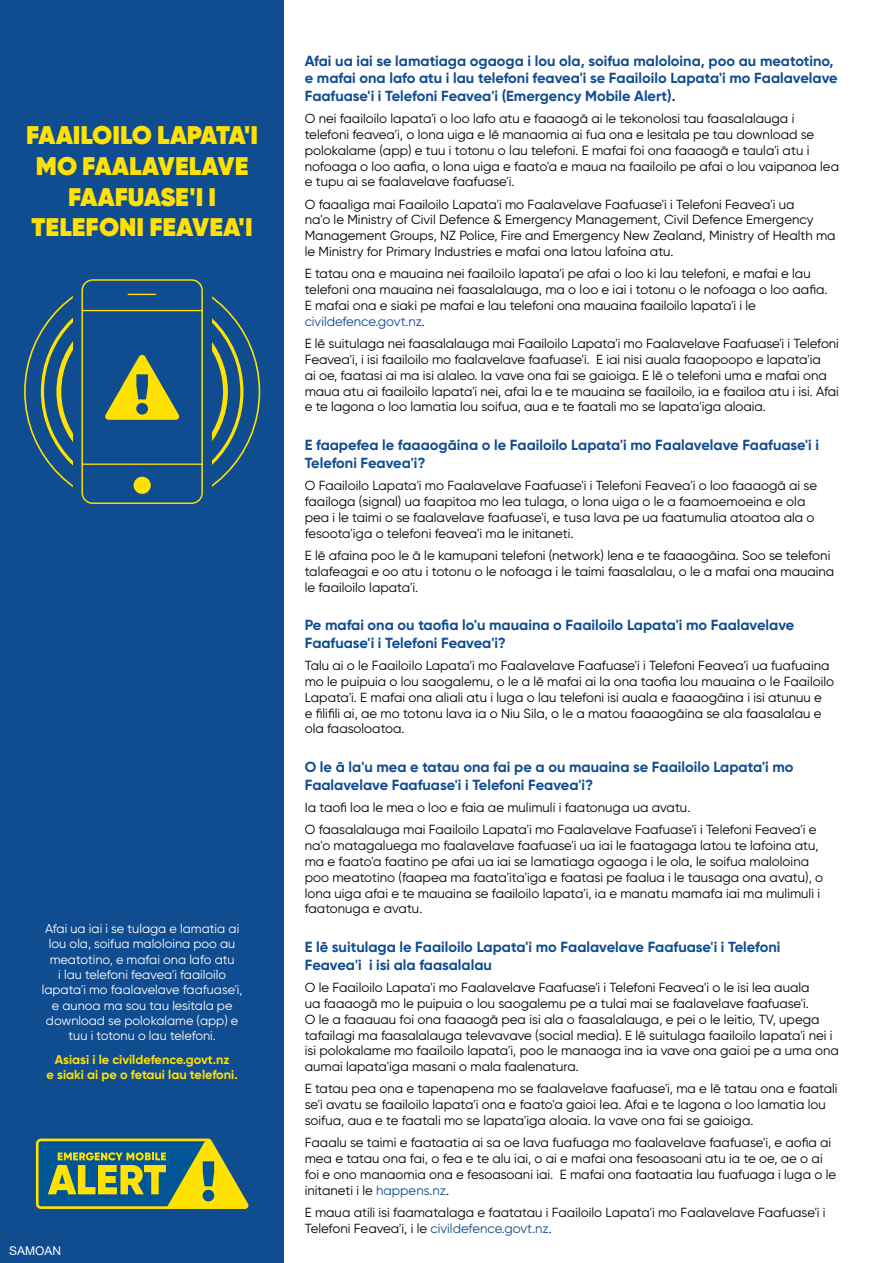
<style>
.page{position:relative;width:893px;height:1263px;background:#fff}
.page>*{position:absolute;margin:0;border:0;box-sizing:border-box;transform-origin:0 0}
.t1{font:800 25.5px/30.6px "Gilroy";color:#ffe200;text-align:center}
.t2{font:700 14.7px/17.5px "Gilroy";color:#104c90}
.t3{font:13.2px/15.9px "Gilroy";color:#000}
.t4{font:12.75px/15.3px "Gilroy";color:#fff;text-align:center}
.t5{font:700 12.75px/15.3px "Gilroy";color:#ffe200;text-align:center}
.t6{font:12px "Arial";color:#fff}
.s1{color:#104c90}
</style>
<div class="page">
<div style="left:0;top:0;width:283px;height:1263px;background:#104c90"></div>
<div style="left:81px;top:279px;width:122px;height:225px;border:1px solid #ffe200;border-radius:11px"></div>
<hr style="left:82px;top:463px;width:120px;height:2px;background:#ffe200">
<hr style="left:82px;top:310px;width:120px;height:1px;background:#ffe200">
<div style="left:134px;top:477px;width:17px;height:17px;background:#ffe200;border-radius:50%"></div>
<svg style="left:105px;top:354px;width:75px;height:66px"></svg>
<div style="left:136px;top:403px;width:12px;height:12px;background:#104c90;border-radius:50%"></div>
<svg style="left:128px;top:294px;width:28px;height:1px"></svg>
<svg style="left:36px;top:1138px;width:212px;height:71px"></svg>
<h1 class="t1" style="left:26px;top:120px;width:234px">FAAILOILO LAPATA'I<br>MO FAALAVELAVE<br>FAAFUASE'I I<br>TELEFONI FEAVEA'I</h1>
<p class="t4" style="left:42px;top:921px;width:202px">Afai ua iai i se tulaga e lamatia ai lou ola, soifua maloloina poo au meatotino, e mafai ona lafo atu<br>i lau telefoni feavea'i faailoilo lapata'i mo faalavelave faafuase'i, e aunoa ma sou tau lesitala pe download se polokalame (app) e tuu i totonu o lau telefoni.</p>
<p class="t5" style="left:47px;top:1052px;width:193px">Asiasi i le civildefence.govt.nz<br>e siaki ai pe o fetaui lau telefoni.</p>
<p class="t6" style="left:9px;top:1242px;width:54px">SAMOAN</p>
<p class="t2" style="left:305px;top:52px;width:534px">Afai ua iai se lamatiaga ogaoga i lou ola, soifua maloloina, poo au meatotino, e mafai ona lafo atu i lau telefoni feavea'i se Faailoilo Lapata'i mo Faalavelave<br>Faafuase'i i Telefoni Feavea'i (Emergency Mobile Alert).</p>
<p class="t3" style="left:305px;top:110px;width:536px">O nei faailoilo lapata'i o loo lafo atu e faaaogā ai le tekonolosi tau faasalalauga i telefoni feavea'i, o lona uiga e lē manaomia ai fua ona e lesitala pe tau download se polokalame (app) e tuu i totonu o lau telefoni. E mafai foi ona faaaogā e taula'i atu i nofoaga o loo aafia, o lona uiga e faato'a e maua na faailoilo pe afai o lou vaipanoa lea e tupu ai se faalavelave faafuase'i.</p>
<p class="t3" style="left:305px;top:196px;width:532px">O faaaliga mai Faailoilo Lapata'i mo Faalavelave Faafuase'i i Telefoni Feavea'i ua<br>na'o le Ministry of Civil Defence &amp; Emergency Management, Civil Defence Emergency Management Groups, NZ Police, Fire and Emergency New Zealand, Ministry of Health ma le Ministry for Primary Industries e mafai ona latou lafoina atu.</p>
<p class="t3" style="left:305px;top:266px;width:524px">E tatau ona e mauaina nei faailoilo lapata'i pe afai o loo ki lau telefoni, e mafai e lau telefoni ona mauaina nei faasalalauga, ma o loo e iai i totonu o le nofoaga o loo aafia.<br>E mafai ona e siaki pe mafai e lau telefoni ona mauaina faailoilo lapata'i i le <span class="s1">civildefence.govt.nz</span>.</p>
<p class="t3" style="left:305px;top:335px;width:536px">E lē suitulaga nei faasalalauga mai Faailoilo Lapata'i mo Faalavelave Faafuase'i i Telefoni Feavea'i, i isi faailoilo mo faalavelave faafuase'i. E iai nisi auala faaopoopo e lapata'ia<br>ai oe, faatasi ai ma isi alaleo. Ia vave ona fai se gaioiga. E lē o telefoni uma e mafai ona maua atu ai faailoilo lapata'i nei, afai la e te mauaina se faailoilo, ia e faailoa atu i isi. Afai e te lagona o loo lamatia lou soifua, aua e te faatali mo se lapata'iga aloaia.</p>
<p class="t2" style="left:305px;top:436px;width:516px">E faapefea le faaaogāina o le Faailoilo Lapata'i mo Faalavelave Faafuase'i i<br>Telefoni Feavea'i?</p>
<p class="t3" style="left:305px;top:477px;width:514px">O Faailoilo Lapata'i mo Faalavelave Faafuase'i i Telefoni Feavea'i o loo faaaogā ai se faailoga (signal) ua faapitoa mo lea tulaga, o lona uiga o le a faamoemoeina e ola pea i le taimi o se faalavelave faafuase'i, e tusa lava pe ua faatumulia atoatoa ala o fesoota'iga o telefoni feavea'i ma le initaneti.</p>
<p class="t3" style="left:305px;top:547px;width:531px">E lē afaina poo le ā le kamupani telefoni (network) lena e te faaaogāina. Soo se telefoni talafeagai e oo atu i totonu o le nofoaga i le taimi faasalalau, o le a mafai ona mauaina le faailoilo lapata'i.</p>
<p class="t2" style="left:305px;top:616px;width:491px">Pe mafai ona ou taofia lo'u mauaina o Faailoilo Lapata'i mo Faalavelave<br>Faafuase'i i Telefoni Feavea'i?</p>
<p class="t3" style="left:305px;top:657px;width:531px">Talu ai o le Faailoilo Lapata'i mo Faalavelave Faafuase'i i Telefoni Feavea'i ua fuafuaina mo le puipuia o lou saogalemu, o le a lē mafai ai la ona taofia lou mauaina o le Faailoilo Lapata'i. E mafai ona aliali atu i luga o lau telefoni isi auala e faaaogāina i isi atunuu e<br>e filifili ai, ae mo totonu lava ia o Niu Sila, o le a matou faaaogāina se ala faasalalau e ola faasoloatoa.</p>
<p class="t2" style="left:305px;top:758px;width:490px">O le ā la'u mea e tatau ona fai pe a ou mauaina se Faailoilo Lapata'i mo<br>Faalavelave Faafuase'i i Telefoni Feavea'i?</p>
<p class="t3" style="left:305px;top:796px;width:513px;line-height:22.2px">Ia taofi loa le mea o loo e faia ae mulimuli i faatonuga ua avatu.<br>O faasalalauga mai Faailoilo Lapata'i mo Faalavelave Faafuase'i i Telefoni Feavea'i e</p>
<p class="t3" style="left:305px;top:837px;width:520px">na'o matagaluega mo faalavelave faafuase'i ua iai le faatagaga latou te lafoina atu, ma e faato'a faatino pe afai ua iai se lamatiaga ogaoga i le ola, le soifua maloloina poo meatotino (faapea ma faata'ita'iga e faatasi pe faalua i le tausaga ona avatu), o lona uiga afai e te mauaina se faailoilo lapata'i, ia e manatu mamafa iai ma mulimuli i faatonuga e avatu.</p>
<p class="t2" style="left:305px;top:938px;width:477px">E lē suitulaga le Faailoilo Lapata'i mo Faalavelave Faafuase'i i Telefoni<br>Feavea'i i isi ala faasalalau</p>
<p class="t3" style="left:305px;top:979px;width:536px">O le Faailoilo Lapata'i mo Faalavelave Faafuase'i i Telefoni Feavea'i o le isi lea auala<br>ua faaaogā mo le puipuia o lou saogalemu pe a tulai mai se faalavelave faafuase'i.<br>O le a faaauau foi ona faaaogā pea isi ala o faasalalauga, e pei o le leitio, TV, upega tafailagi ma faasalalauga televavave (social media). E lē suitulaga faailoilo lapata'i nei i isi polokalame mo faailoilo lapata'i, poo le manaoga ina ia vave ona gaioi pe a uma ona aumai lapata'iga masani o mala faalenatura.</p>
<p class="t3" style="left:305px;top:1081px;width:534px">E tatau pea ona e tapenapena mo se faalavelave faafuase'i, ma e lē tatau ona e faatali se'i avatu se faailoilo lapata'i ona e faato'a gaioi lea. Afai e te lagona o loo lamatia lou soifua, aua e te faatali mo se lapata'iga aloaia. Ia vave ona fai se gaioiga.</p>
<p class="t3" style="left:305px;top:1135px;width:533px">Faaalu se taimi e faataatia ai sa oe lava fuafuaga mo faalavelave faafuase'i, e aofia ai mea e tatau ona fai, o fea e te alu iai, o ai e mafai ona fesoasoani atu ia te oe, ae o ai foi e ono manaomia ona e fesoasoani iai. E mafai ona faataatia lau fuafuaga i luga o le initaneti i le <span class="s1">happens.nz</span>.</p>
<p class="t3" style="left:305px;top:1204px;width:522px">E maua atili isi faamatalaga e faatatau i Faailoilo Lapata'i mo Faalavelave Faafuase'i i<br>Telefoni Feavea'i, i le <span class="s1">civildefence.govt.nz</span>.</p>
</div>
